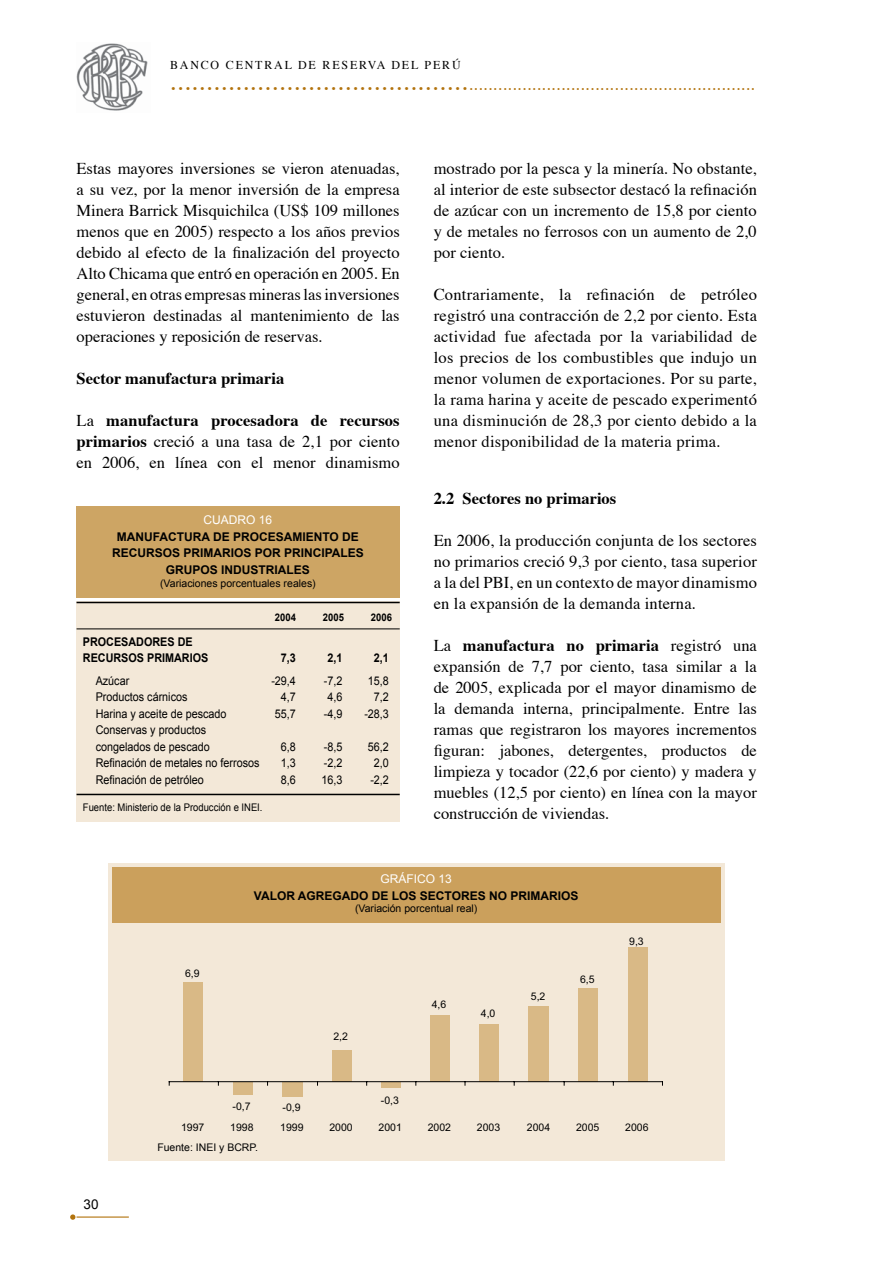
<style>
.page{position:relative;width:893px;height:1263px;background:#fff}
.page>*{position:absolute;margin:0;border:0;box-sizing:border-box;transform-origin:0 0}
.t1{font:18px "Times";color:#b2730e}
.t2{font:16.5px/21px "Times";letter-spacing:.005em;color:#000;text-align:justify}
.t3{font:700 16.5px "Times";color:#000}
.t4{font:13.5px "Arial";color:#000}
.t5{font:12px/16.5px "Arial";color:#000;scale:.9 1}
.t6{font:700 12px "Arial";color:#000}
.t7{font:700 12px/16.5px "Arial";color:#000;scale:.9 1}
.t8{font:12px "Times";letter-spacing:.15em;color:#000}
.t9{font:12px "Arial";color:#fff}
.t10{font:10.5px "Arial";color:#000}
.t11{font:10.5px "Arial";color:#000;scale:.9 1}
.t12{font:700 10.5px "Arial";color:#000;scale:.9 1}
.s1{font-size:27px}
.s2{font-weight:700}
</style>
<div class="page">
<hr style="left:77px;top:1216px;width:52px;height:1px;background:#b2730e">
<svg style="left:70px;top:1214px;width:5px;height:6px"></svg>
<img style="left:77px;top:43px;width:71px;height:68px">
<div style="left:108px;top:863px;width:616px;height:297px;background:#f3e8d8"></div>
<div style="left:112px;top:867px;width:608px;height:55px;background:#cba05c"></div>
<div style="left:183px;top:982px;width:20px;height:100px;background:#d9b986"></div>
<div style="left:233px;top:1082px;width:19px;height:13px;background:#d9b986"></div>
<div style="left:282px;top:1082px;width:20px;height:15px;background:#d9b986"></div>
<div style="left:332px;top:1050px;width:20px;height:32px;background:#d9b986"></div>
<div style="left:381px;top:1082px;width:20px;height:6px;background:#d9b986"></div>
<div style="left:430px;top:1015px;width:20px;height:67px;background:#d9b986"></div>
<div style="left:479px;top:1024px;width:20px;height:58px;background:#d9b986"></div>
<div style="left:528px;top:1006px;width:21px;height:76px;background:#d9b986"></div>
<div style="left:578px;top:988px;width:20px;height:94px;background:#d9b986"></div>
<div style="left:628px;top:947px;width:19px;height:135px;background:#d9b986"></div>
<hr style="left:169px;top:1081px;width:493px;height:1px;background:#000">
<div style="left:77px;top:602px;width:323px;height:220px;background:#f3e8d8"></div>
<hr style="left:77px;top:602px;width:323px;height:1px;background:#000">
<hr style="left:77px;top:628px;width:323px;height:1px;background:#000">
<div style="left:77px;top:506px;width:323px;height:91px;background:#cda564"></div>
<hr style="left:77px;top:794px;width:323px;height:1px;background:#000">
<p class="t8" style="left:170px;top:53px;width:292px">BANCO CENTRAL DE RESERVA DEL PERÚ</p>
<p class="t1" style="left:170px;top:67px;width:587px"><span class="s1">.........................................</span>...........................................................</p>
<p class="t2" style="left:77px;top:157px;width:325px">Estas mayores inversiones se vieron atenuadas, a su vez, por la menor inversión de la empresa Minera Barrick Misquichilca (US$ 109 millones menos que en 2005) respecto a los años previos debido al efecto de la finalización del proyecto Alto Chicama que entró en operación en 2005. En general, en otras empresas mineras las inversiones estuvieron destinadas al mantenimiento de las operaciones y reposición de reservas.</p>
<p class="t3" style="left:77px;top:363px;width:209px">Sector manufactura primaria</p>
<p class="t2" style="left:77px;top:409px;width:325px">La <span class="s2">manufactura procesadora de recursos primarios</span> creció a una tasa de 2,1 por ciento en 2006, en línea con el menor dinamismo</p>
<p class="t9" style="left:204px;top:513px;width:70px">Cuadro 16</p>
<p class="t6" style="left:117px;top:530px;width:10px">MANUFACTURA</p>
<p class="t6" style="left:213px;top:530px;width:30px">DE PROCESAMIENTO</p>
<p class="t6" style="left:342px;top:530px;width:9px">DE</p>
<p class="t6" style="left:112px;top:546px;width:10px">RECURSOS</p>
<p class="t6" style="left:183px;top:546px;width:9px">PRIMARIOS</p>
<p class="t6" style="left:255px;top:546px;width:10px">POR</p>
<p class="t6" style="left:284px;top:546px;width:9px">PRINCIPALES</p>
<p class="t6" style="left:166px;top:563px;width:10px">GRUPOS</p>
<p class="t6" style="left:221px;top:563px;width:9px">INDUSTRIALES</p>
<p class="t10" style="left:160px;top:578px;width:157px">(Variaciones porcentuales reales)</p>
<p class="t12" style="left:275px;top:611px;width:25px">2004</p>
<p class="t12" style="left:323px;top:611px;width:25px">2005</p>
<p class="t12" style="left:371px;top:611px;width:25px">2006</p>
<p class="t7" style="left:83px;top:633px;width:141px">PROCESADORES DE<br>RECURSOS PRIMARIOS</p>
<p class="t7" style="left:281px;top:650px;width:18px">7,3</p>
<p class="t7" style="left:327px;top:650px;width:18px">2,1</p>
<p class="t7" style="left:374px;top:650px;width:18px">2,1</p>
<p class="t5" style="left:83px;top:672px;width:53px">Azúcar</p>
<p class="t5" style="left:271px;top:672px;width:29px">-29,4</p>
<p class="t5" style="left:324px;top:672px;width:22px">-7,2</p>
<p class="t5" style="left:368px;top:672px;width:25px">15,8</p>
<p class="t5" style="left:96px;top:689px;width:104px">Productos cárnicos</p>
<p class="t5" style="left:281px;top:689px;width:18px">4,7</p>
<p class="t5" style="left:327px;top:689px;width:18px">4,6</p>
<p class="t5" style="left:374px;top:689px;width:18px">7,2</p>
<p class="t5" style="left:96px;top:705px;width:147px">Harina y aceite de pescado</p>
<p class="t5" style="left:275px;top:705px;width:25px">55,7</p>
<p class="t5" style="left:324px;top:705px;width:22px">-4,9</p>
<p class="t5" style="left:364px;top:705px;width:29px">-28,3</p>
<p class="t5" style="left:96px;top:722px;width:128px;text-indent:-13px">Conservas y productos congelados de pescado</p>
<p class="t5" style="left:281px;top:738px;width:18px">6,8</p>
<p class="t5" style="left:324px;top:738px;width:22px">-8,5</p>
<p class="t5" style="left:368px;top:738px;width:25px">56,2</p>
<p class="t5" style="left:83px;top:755px;width:198px">Refinación de metales no ferrosos</p>
<p class="t5" style="left:281px;top:755px;width:18px">1,3</p>
<p class="t5" style="left:324px;top:755px;width:22px">-2,2</p>
<p class="t5" style="left:374px;top:755px;width:18px">2,0</p>
<p class="t5" style="left:83px;top:771px;width:136px">Refinación de petróleo</p>
<p class="t5" style="left:281px;top:771px;width:18px">8,6</p>
<p class="t5" style="left:321px;top:771px;width:25px">16,3</p>
<p class="t5" style="left:370px;top:771px;width:22px">-2,2</p>
<p class="t11" style="left:83px;top:801px;width:201px">Fuente: Ministerio de la Producción e I NEI .</p>
<p class="t2" style="left:434px;top:157px;width:325px">mostrado por la pesca y la minería. No obstante, al interior de este subsector destacó la refinación de azúcar con un incremento de 15,8 por ciento y de metales no ferrosos con un aumento de 2,0 por ciento.</p>
<p class="t2" style="left:434px;top:283px;width:325px">Contrariamente, la refinación de petróleo registró una contracción de 2,2 por ciento. Esta actividad fue afectada por la variabilidad de los precios de los combustibles que indujo un menor volumen de exportaciones. Por su parte, la rama harina y aceite de pescado experimentó una disminución de 28,3 por ciento debido a la menor disponibilidad de la materia prima.</p>
<p class="t3" style="left:434px;top:483px;width:184px">2.2 Sectores no primarios</p>
<p class="t2" style="left:434px;top:529px;width:325px">En 2006, la producción conjunta de los sectores no primarios creció 9,3 por ciento, tasa superior a la del PBI, en un contexto de mayor dinamismo en la expansión de la demanda interna.</p>
<p class="t2" style="left:434px;top:634px;width:325px">La <span class="s2">manufactura no primaria</span> registró una expansión de 7,7 por ciento, tasa similar a la de 2005, explicada por el mayor dinamismo de la demanda interna, principalmente. Entre las ramas que registraron los mayores incrementos figuran: jabones, detergentes, productos de limpieza y tocador (22,6 por ciento) y madera y muebles (12,5 por ciento) en línea con la mayor construcción de viviendas.</p>
<p class="t10" style="left:185px;top:968px;width:16px">6,9</p>
<p class="t9" style="left:380px;top:872px;width:73px">Gráfico 13</p>
<p class="t6" style="left:254px;top:888px;width:326px">VALOR AGREGADO DE LOS SECTORES NO PRIMARIOS</p>
<p class="t10" style="left:355px;top:902px;width:124px">(Variación porcentual real)</p>
<p class="t10" style="left:233px;top:1100px;width:20px">-0,7</p>
<p class="t10" style="left:283px;top:1102px;width:20px">-0,9</p>
<p class="t10" style="left:333px;top:1031px;width:16px">2,2</p>
<p class="t10" style="left:432px;top:998px;width:16px">4,6</p>
<p class="t10" style="left:381px;top:1095px;width:20px">-0,3</p>
<p class="t10" style="left:481px;top:1007px;width:16px">4,0</p>
<p class="t10" style="left:531px;top:990px;width:16px">5,2</p>
<p class="t10" style="left:580px;top:974px;width:16px">6,5</p>
<p class="t10" style="left:629px;top:935px;width:16px">9,3</p>
<p class="t4" style="left:84px;top:1197px;width:17px">30</p>
<p class="t10" style="left:181px;top:1121px;width:25px">1997</p>
<p class="t10" style="left:230px;top:1121px;width:25px">1998</p>
<p class="t10" style="left:280px;top:1121px;width:25px">1999</p>
<p class="t10" style="left:329px;top:1121px;width:25px">2000</p>
<p class="t10" style="left:379px;top:1121px;width:25px">2001</p>
<p class="t10" style="left:428px;top:1121px;width:25px">2002</p>
<p class="t10" style="left:477px;top:1121px;width:25px">2003</p>
<p class="t10" style="left:527px;top:1121px;width:25px">2004</p>
<p class="t10" style="left:576px;top:1121px;width:25px">2005</p>
<p class="t10" style="left:625px;top:1121px;width:25px">2006</p>
<p class="t10" style="left:157px;top:1141px;width:102px">Fuente: I NEI y BCRP.</p>
</div>
